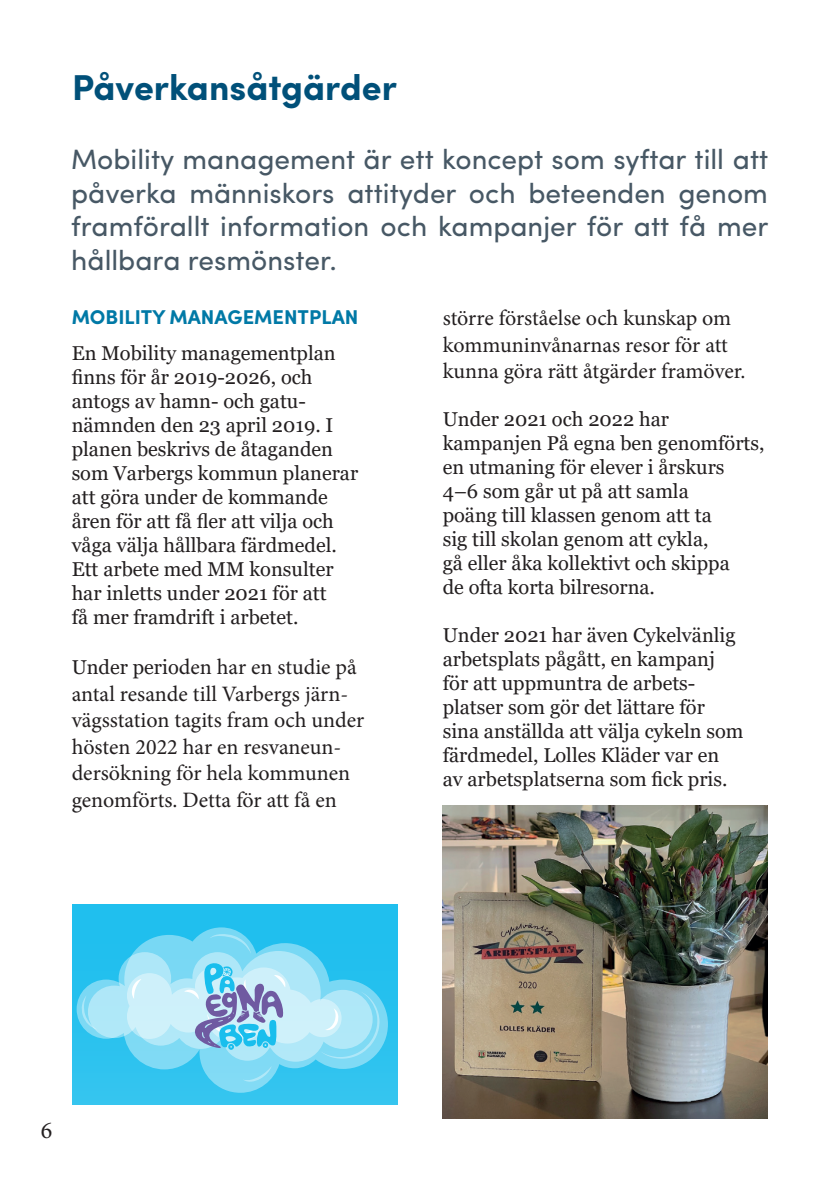
<style>
.page{position:relative;width:840px;height:1191px;background:#fff}
.page>*{position:absolute;margin:0;border:0;box-sizing:border-box;transform-origin:0 0}
.t1{font:700 36px "Sofia Pro";color:#005079}
.t2{font:28px/33.6px "Sofia Pro";color:#475865;text-align:justify}
.t3{font:24px "Minion Pro";color:#231f20}
.t4{font:22px/26.4px "Minion Pro";letter-spacing:-.005em;color:#231f20}
.t5{font:20px/24px "Georgia";color:#231f20}
.t6{font:700 20px "Sofia Pro";color:#0079a6}
.s1{font-family:"Georgia";font-size:20px}
</style>
<div class="page">
<div style="left:73px;top:904px;width:324px;height:200px;background:linear-gradient(to bottom,#1cbeee,#33c4ef)"></div>
<svg style="left:77px;top:927px;width:311px;height:165px;fill:#32c4ef"></svg>
<svg style="left:82px;top:934px;width:297px;height:147px"></svg>
<img style="left:442px;top:805px;width:325px;height:314px">
<h1 class="t1" style="left:72px;top:60px;width:326px">Påverkansåtgärder</h1>
<h2 class="t2" style="left:71px;top:141px;width:698px">Mobility management är ett koncept som syftar till att påverka människors attityder och beteenden genom framförallt information och kampanjer för att få mer hållbara resmönster.</h2>
<p class="t6" style="left:72px;top:302px;width:288px">MOBILITY MANAGEMENTPLAN</p>
<p class="t4" style="left:442px;top:305px;width:304px">större förståelse och kunskap om kommuninvånarnas resor för att kunna göra rätt åtgärder framöver.</p>
<p class="t5" style="left:442px;top:407px;width:323px">Under 2021 och 2022 har kampanjen På egna ben genomförts, en utmaning för elever i årskurs<br>4–6 som går ut på att samla<br>poäng till klassen genom att ta<br>sig till skolan genom att cykla,<br>gå eller åka kollektivt och skippa<br>de ofta korta bilresorna.</p>
<p class="t5" style="left:442px;top:623px;width:302px">Under 2021 har även Cykelvänlig arbetsplats pågått, en kampanj för att uppmuntra de arbets&shy;platser som gör det lättare för sina anställda att välja cykeln som färdmedel, Lolles Kläder var en av arbetsplatserna som fick pris.</p>
<p class="t5" style="left:72px;top:341px;width:288px">En Mobility managementplan finns för år 2019-2026, och antogs av hamn- och gatu&shy;nämnden den 23 april 2019. I planen beskrivs de åtaganden som Varbergs kommun planerar att göra under de kommande åren för att få fler att vilja och våga välja hållbara färdmedel.<br>Ett arbete med MM konsulter har inletts under 2021 för att<br>få mer framdrift i arbetet.</p>
<p class="t4" style="left:72px;top:654px;width:294px"><span class="s1">Under perio</span>den har en studie på antal resande till Varbergs järn&shy;vägsstation tagits fram och under hösten 2022 har en resvaneun&shy;dersökning för hela kommunen genomförts. Detta för att få en</p>
<p class="t3" style="left:41px;top:1114px;width:13px">6</p>
</div>
